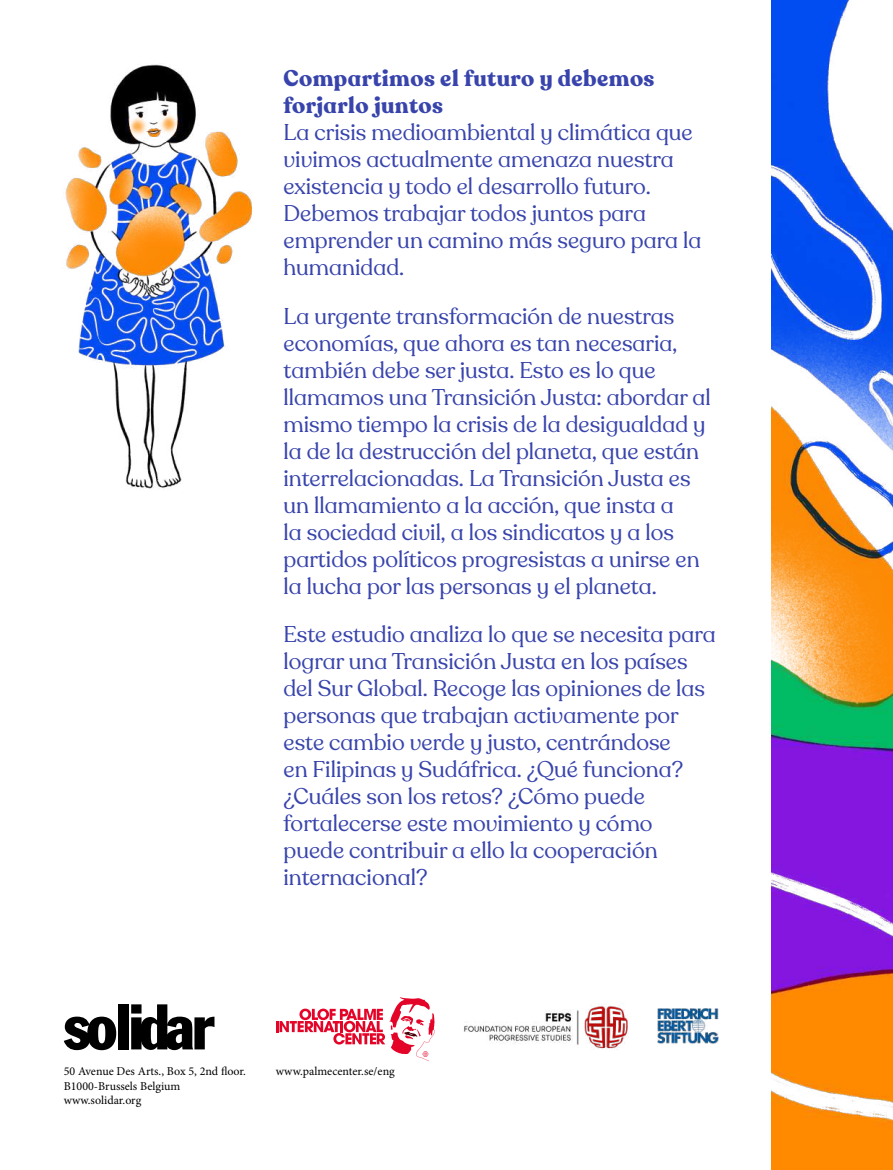
<style>
.page{position:relative;width:893px;height:1170px;background:#fff}
.page>*{position:absolute;margin:0;border:0;box-sizing:border-box;transform-origin:0 0}
.t1{font:22.5px/27px "Recoleta Alt";color:#3844ac}
.t2{font:700 22.5px/27px "Recoleta Alt";letter-spacing:.02em;color:#3844ac}
.t3{font:12px/14.4px "Minion Pro";color:#000}
</style>
<div class="page">
<svg style="left:64px;top:1016px;width:52px;height:34px"></svg>
<div style="left:118px;top:1004px;width:11px;height:45px;background:#000"></div>
<svg style="left:131px;top:1004px;width:83px;height:45px"></svg>
<svg style="left:276px;top:997px;width:159px;height:64px"></svg>
<img style="left:65px;top:64px;width:187px;height:426px">
<img style="left:771px;top:0;width:122px;height:1169px">
<img style="left:464px;top:1006px;width:164px;height:44px">
<img style="left:658px;top:1008px;width:61px;height:35px">
<p class="t2" style="left:283px;top:66px;width:373px">Compartimos el futuro y debemos forjarlo juntos</p>
<p class="t1" style="left:283px;top:119px;width:420px">La crisis medioambiental y climática que vivimos actualmente amenaza nuestra existencia y todo el desarrollo futuro.<br>Debemos trabajar todos juntos para emprender un camino más seguro para la humanidad.</p>
<p class="t1" style="left:283px;top:303px;width:429px">La urgente transformación de nuestras economías, que ahora es tan necesaria, también debe ser justa. Esto es lo que llamamos una Transición Justa: abordar al mismo tiempo la crisis de la desigualdad y la de la destrucción del planeta, que están interrelacionadas. La Transición Justa es un llamamiento a la acción, que insta a<br>la sociedad civil, a los sindicatos y a los partidos políticos progresistas a unirse en la lucha por las personas y el planeta.</p>
<p class="t1" style="left:283px;top:621px;width:434px">Este estudio analiza lo que se necesita para lograr una Transición Justa en los países del Sur Global. Recoge las opiniones de las personas que trabajan activamente por este cambio verde y justo, centrándose<br>en Filipinas y Sudáfrica. ¿Qué funciona? ¿Cuáles son los retos? ¿Cómo puede fortalecerse este movimiento y cómo puede contribuir a ello la cooperación internacional?</p>
<p class="t3" style="left:64px;top:1064px;width:184px">50 Avenue Des Arts., Box 5, 2nd floor.<br>B1000-Brussels Belgium www.solidar.org</p>
<p class="t3" style="left:276px;top:1064px;width:120px">www.palmecenter.se/eng</p>
</div>
